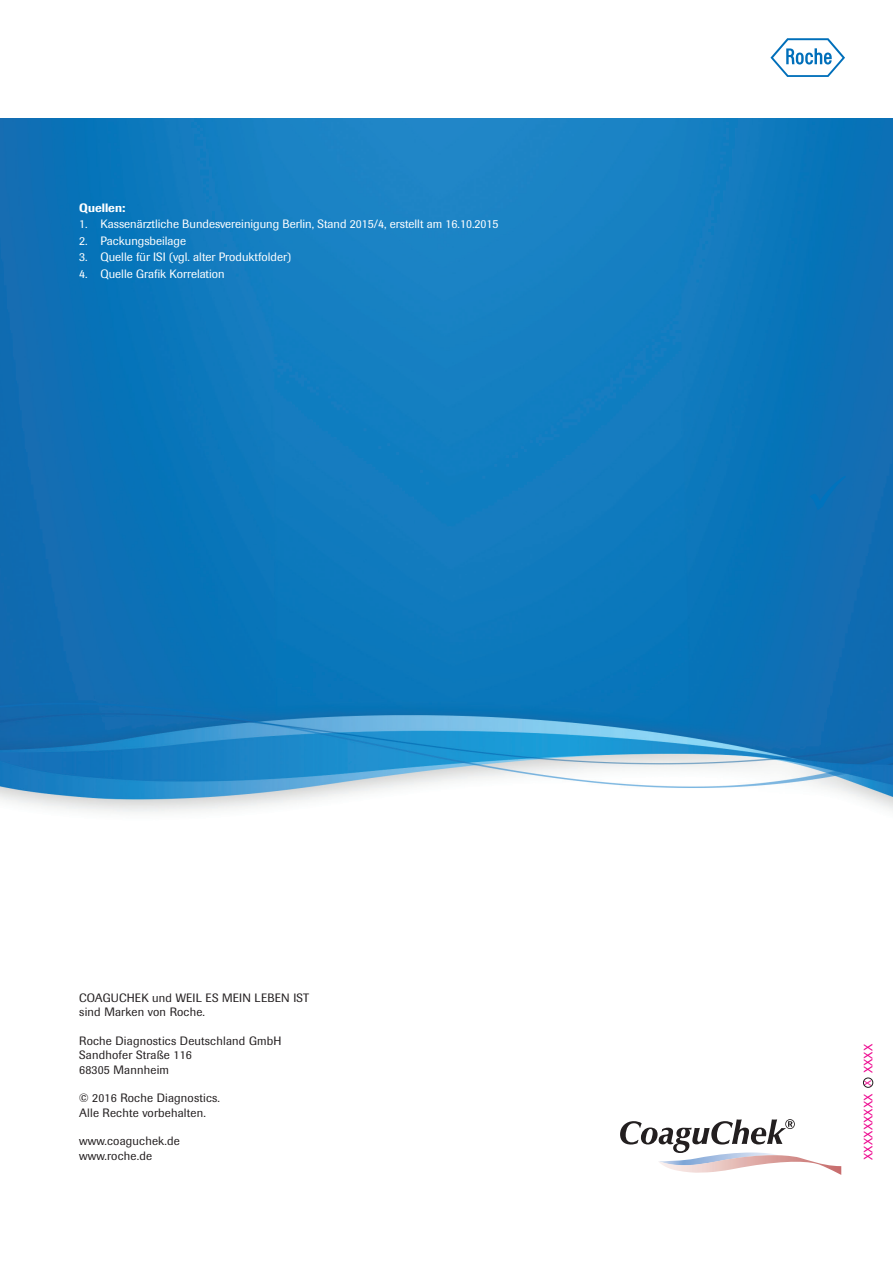
<style>
.page{position:relative;width:893px;height:1263px;background:#fff}
.page>*{position:absolute;margin:0;border:0;box-sizing:border-box;transform-origin:0 0}
.t1{font:12px/14.4px "Imago";letter-spacing:.015em;color:#231f20}
.t2{font:12px "Imago";color:#fff}
.t3{font:12px "Imago";letter-spacing:.015em;color:#ed028c}
.t4{font:500 12px "Imago";color:#fff}
.s1{font-size:9.75px}
</style>
<div class="page">
<img style="left:0;top:118px;width:893px;height:694px">
<svg style="left:620px;top:1119px;width:221px;height:56px"></svg>
<svg style="left:770px;top:38px;width:75px;height:39px"></svg>
<svg style="left:809px;top:476px;width:37px;height:34px"></svg>
<div style="left:863px;top:1078px;width:10px;height:9px;border:1px solid #231f20;border-radius:50%"></div>
<p class="t4" style="left:79px;top:200px;width:48px">Quellen:</p>
<p class="t2" style="left:79px;top:216px;width:421px">1. Kassenärztliche Bundesvereinigung Berlin, Stand 2015/4, erstellt am 16.10.2015</p>
<p class="t2" style="left:79px;top:233px;width:108px">2. Packungsbeilage</p>
<p class="t2" style="left:79px;top:249px;width:213px">3. Quelle für ISI (vgl. alter Produktfolder)</p>
<p class="t2" style="left:79px;top:266px;width:147px">4. Quelle Grafik Korrelation</p>
<p class="t1" style="left:79px;top:990px;width:232px">COAGUCHEK und WEIL ES MEIN LEBEN IST sind Marken von Roche.</p>
<p class="t1" style="left:79px;top:1033px;width:204px">Roche Diagnostics Deutschland GmbH<br>Sandhofer Straße 116<br>68305 Mannheim</p>
<p class="t1" style="left:79px;top:1091px;width:142px">© 2016 Roche Diagnostics.<br>Alle Rechte vorbehalten.</p>
<p class="t1" style="left:79px;top:1134px;width:102px">www.coaguchek.de www.roche.de</p>
<p class="t3" style="left:861px;top:1160px;width:118px;rotate:-90deg">XXXXXXXXX <span class="s1">X</span> XXXX</p>
</div>
